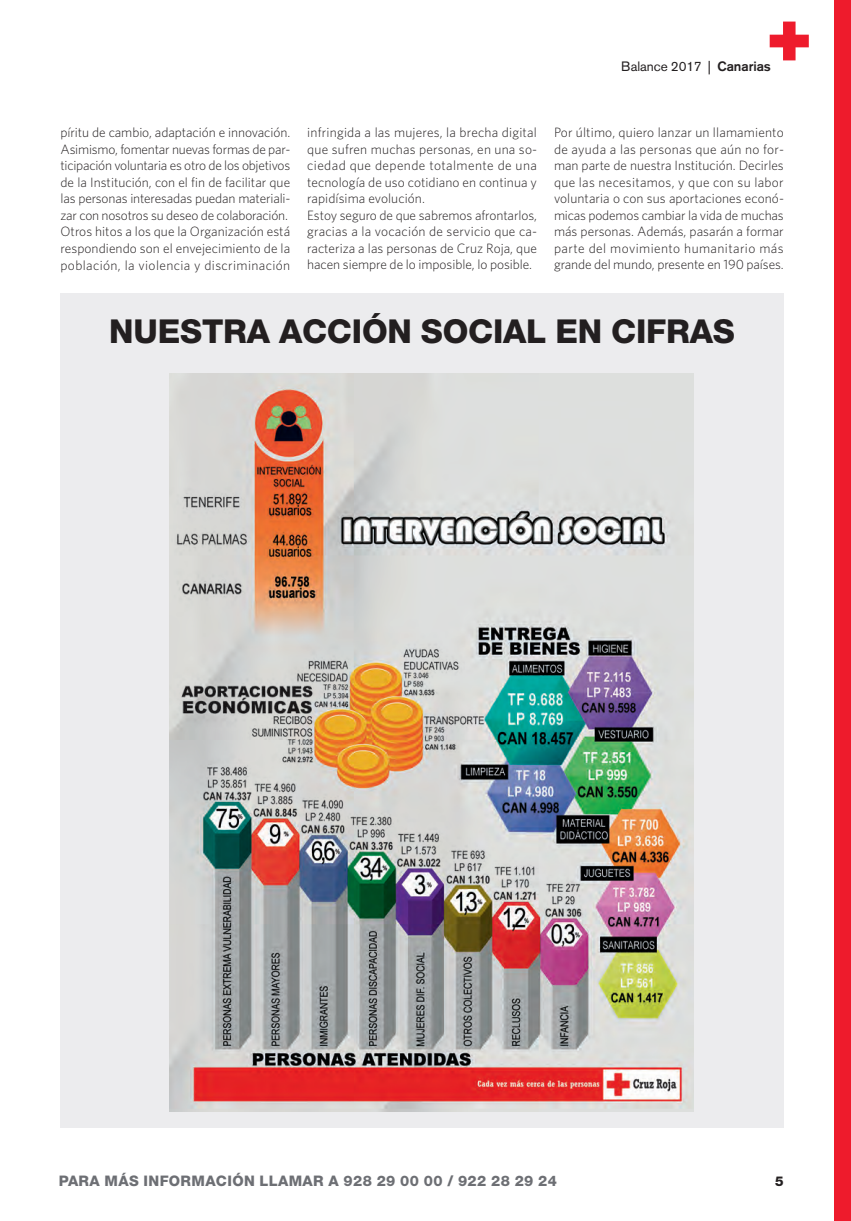
<style>
.page{position:relative;width:851px;height:1221px;background:#fff}
.page>*{position:absolute;margin:0;border:0;box-sizing:border-box;transform-origin:0 0}
.t1{font:800 33px "Helvetica Neue";letter-spacing:-.005em;color:#231f20}
.t2{font:800 14.55px "Helvetica Neue";letter-spacing:.025em;color:#6d6f74}
.t3{font:300 13.5px/16.5px "Whitney";color:#231f20}
.t4{font:13.5px "Akzidenz Grotesk BE";letter-spacing:-.005em;color:#231f20}
.t5{font:800 13.5px "Helvetica Neue";color:#231f20}
.s1{font-weight:500}
</style>
<div class="page">
<div style="left:834px;top:0;width:17px;height:1221px;background:#ee1b2c"></div>
<div style="left:60px;top:294px;width:723px;height:834px;background:#ececee"></div>
<svg style="left:769px;top:22px;width:39px;height:38px"></svg>
<img style="left:169px;top:373px;width:524px;height:738px">
<p class="t4" style="left:621px;top:62px;width:151px">Balance 2017 | <span class="s1">Canarias</span></p>
<p class="t3" style="left:60px;top:126px;width:231px">píritu de cambio, adaptación e innovación.<br>Asimismo, fomentar nuevas formas de par&shy;ticipación voluntaria es otro de los objetivos de la Institución, con el fin de facilitar que las personas interesadas puedan materiali&shy;zar con nosotros su deseo de colaboración.<br>Otros hitos a los que la Organización está respondiendo son el envejecimiento de la población, la violencia y discriminación</p>
<p class="t3" style="left:307px;top:125px;width:231px">infringida a las mujeres, la brecha digital que sufren muchas personas, en una so&shy;ciedad que depende totalmente de una tecnología de uso cotidiano en continua y rapidísima evolución.<br>Estoy seguro de que sabremos afrontarlos, gracias a la vocación de servicio que ca&shy;racteriza a las personas de Cruz Roja, que hacen siempre de lo imposible, lo posible.</p>
<p class="t3" style="left:554px;top:125px;width:231px;text-align:justify">Por último, quiero lanzar un llamamiento de ayuda a las personas que aún no for&shy;man parte de nuestra Institución. Decirles que las necesitamos, y que con su labor voluntaria o con sus aportaciones econó&shy;micas podemos cambiar la vida de muchas más personas. Además, pasarán a formar parte del movimiento humanitario más grande del mundo, presente en 190 países.</p>
<h1 class="t1" style="left:109px;top:319px;width:627px">NUESTRA ACCIÓN SOCIAL EN CIFRAS</h1>
<p class="t2" style="left:59px;top:1175px;width:499px">PARA MÁS INFORMACIÓN LLAMAR A 928 29 00 00 / 922 28 29 24</p>
<p class="t5" style="left:775px;top:1176px;width:10px">5</p>
</div>
